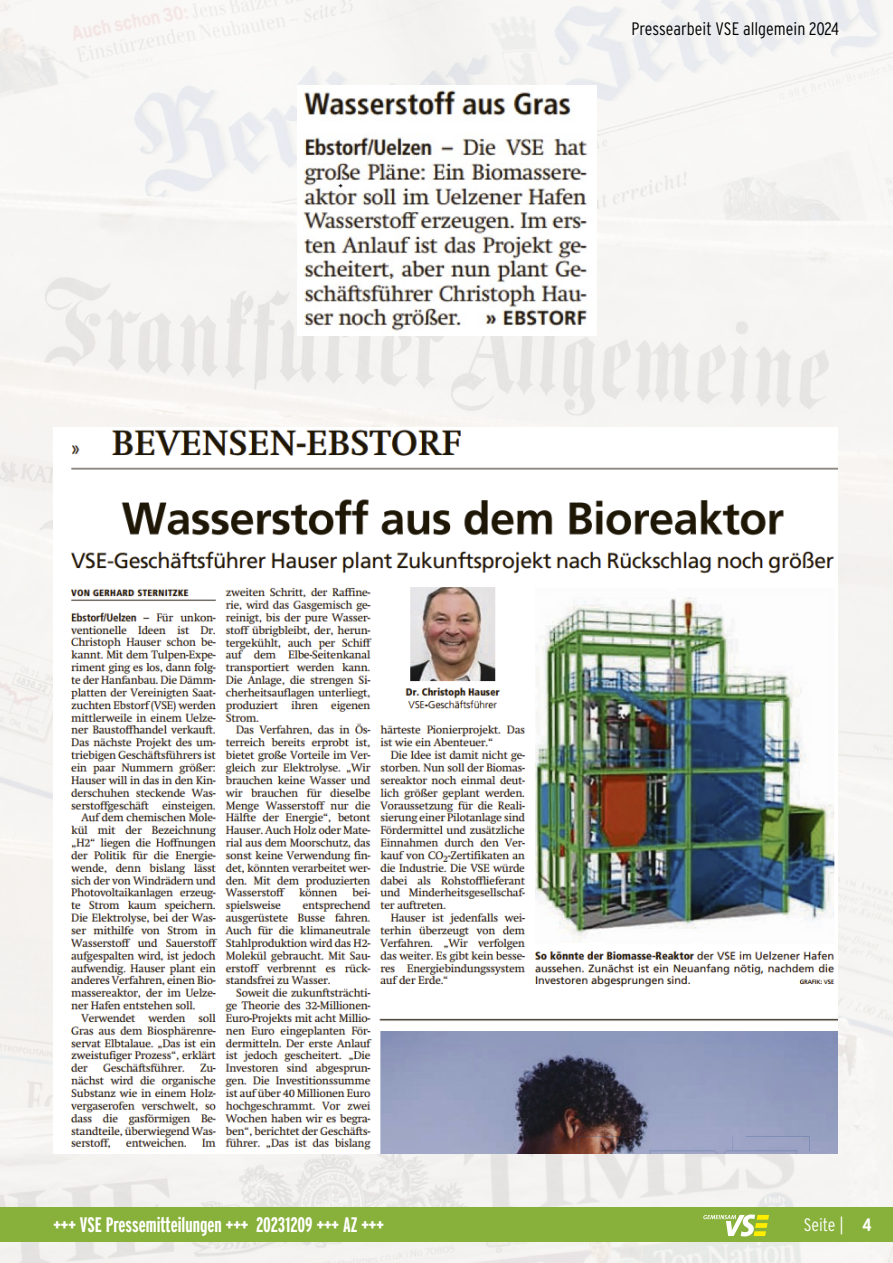
<style>
.page{position:relative;width:893px;height:1263px;background:#fff}
.page>*{position:absolute;margin:0;border:0;box-sizing:border-box;transform-origin:0 0}
.t1{font:700 21px "Interstate Compressed";color:#fff}
.t2{font:300 18px "Interstate Condensed";color:#000}
.t3{font:300 18px "Interstate Condensed";letter-spacing:-.005em;color:#fff}
.s1{font-weight:700}
</style>
<div class="page">
<img style="left:0;top:0;width:893px;height:1263px">
<img style="left:53px;top:427px;width:784px;height:726px">
<img style="left:298px;top:85px;width:298px;height:251px">
<div style="left:0;top:1208px;width:893px;height:34px;background:#88b13b"></div>
<svg style="left:703px;top:1214px;width:66px;height:22px"></svg>
<p class="t2" style="left:631px;top:18px;width:209px">Pressearbeit VSE allgemein 2024</p>
<p class="t1" style="left:53px;top:1213px;width:332px">+++ VSE Pressemitteilungen +++ 20231209 +++ AZ +++</p>
<p class="t3" style="left:804px;top:1215px;width:70px">Seite | <span class="s1">4</span></p>
</div>
